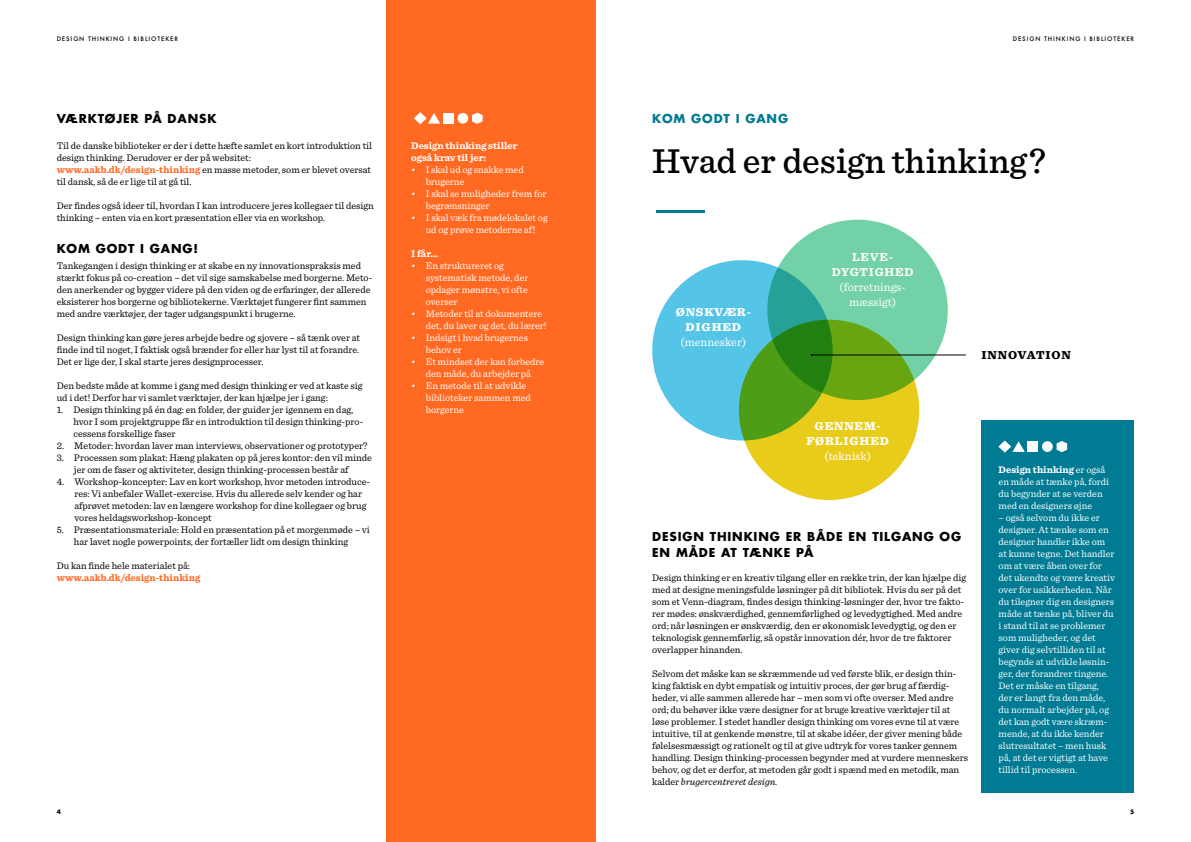
<style>
.page{position:relative;width:1191px;height:842px;background:#fff}
.page>*{position:absolute;margin:0;border:0;box-sizing:border-box;transform-origin:0 0}
.t1{font:500 36px "Sentinel";color:#000}
.t2{font:500 36px "Sentinel";color:#007b93;scale:2 1}
.t3{font:700 12px/16px "Futura Std";letter-spacing:.07em;color:#000}
.t4{font:12px/15px "Sentinel";color:#fff;text-align:center}
.t5{font:900 12px/15px "Sentinel";letter-spacing:.07em;color:#fff;text-align:center}
.t6{font:700 12px/15px "Sentinel";letter-spacing:.07em;color:#fff;text-align:center}
.t7{font:700 12px "Futura Std";letter-spacing:.07em;color:#007b93}
.t8{font:900 12px "Sentinel";letter-spacing:.07em;color:#000}
.t9{font:10px/12px "Sentinel";color:#000}
.t10{font:10px/12px "Sentinel";color:#fff}
.t11{font:700 10px/12px "Sentinel";color:#fff}
.t12{font:700 10px "Sentinel";color:#ff6922}
.t13{font:500 6px "Futura";letter-spacing:.15em;color:#000}
.t14{font:700 6px "Futura Std";color:#000}
.s1{font-weight:700;color:#ff6922}
.s2{font-style:italic}
.s3{font-weight:700}
</style>
<div class="page">
<div style="left:386px;top:0;width:209px;height:842px;background:#ff6922"></div>
<div style="left:457px;top:113px;width:11px;height:11px;background:#fff;border-radius:50%"></div>
<div style="left:443px;top:113px;width:10px;height:11px;background:#fff"></div>
<svg style="left:414px;top:112px;width:26px;height:12px"></svg>
<svg style="left:472px;top:113px;width:10px;height:11px"></svg>
<div style="left:652px;top:260px;width:180px;height:180px;background:#55c5e7;border-radius:50%"></div>
<svg style="left:767px;top:220px;width:180px;height:180px;background:#67c9a4"></svg>
<svg style="left:739px;top:320px;width:180px;height:180px;background:#9bb216"></svg>
<hr style="left:812px;top:355px;width:153px;height:1px;background:#000">
<div style="left:981px;top:420px;width:153px;height:372px;background:#007b93"></div>
<div style="left:1042px;top:441px;width:10px;height:11px;background:#fff;border-radius:50%"></div>
<div style="left:1027px;top:441px;width:11px;height:11px;background:#fff"></div>
<svg style="left:998px;top:440px;width:26px;height:13px"></svg>
<svg style="left:1056px;top:441px;width:11px;height:11px"></svg>
<p class="t13" style="left:57px;top:35px;width:123px">DESIGN THINKING I BIBLIOTEKER</p>
<p class="t13" style="left:1012px;top:35px;width:123px">DESIGN THINKING I BIBLIOTEKER</p>
<p class="t3" style="left:57px;top:110px;width:161px">VÆRKTØJER PÅ DANSK</p>
<p class="t9" style="left:57px;top:139px;width:317px">Til de danske biblioteker er der i dette hæfte samlet en kort introduktion til design thinking. Derudover er der på websitet: <span class="s1">www.aakb.dk/design-thinking</span> en masse metoder, som er blevet oversat til dansk, så de er lige til at gå til.</p>
<p class="t9" style="left:57px;top:199px;width:319px">Der findes også ideer til, hvordan I kan introducere jeres kollegaer til design thinking – enten via en kort præsentation eller via en workshop.</p>
<p class="t3" style="left:57px;top:241px;width:143px">KOM GODT I GANG!</p>
<p class="t9" style="left:57px;top:259px;width:317px">Tankegangen i design thinking er at skabe en ny innovationspraksis med stærkt fokus på co-creation – det vil sige samskabelse med borgerne. Meto&shy;den anerkender og bygger videre på den viden og de erfaringer, der allerede eksisterer hos borgerne og bibliotekerne. Værktøjet fungerer fint sammen med andre værktøjer, der tager udgangspunkt i brugerne.</p>
<p class="t9" style="left:57px;top:331px;width:305px;text-align:justify">Design thinking kan gøre jeres arbejde bedre og sjovere – så tænk over at finde ind til noget, I faktisk også brænder for eller har lyst til at forandre.<br>Det er lige der, I skal starte jeres designprocesser.</p>
<p class="t9" style="left:57px;top:379px;width:307px">Den bedste måde at komme i gang med design thinking er ved at kaste sig ud i det! Derfor har vi samlet værktøjer, der kan hjælpe jer i gang:</p>
<p class="t9" style="left:73px;top:403px;width:291px;text-indent:-17px">1. Design thinking på én dag: en folder, der guider jer igennem en dag, hvor I som projektgruppe får en introduktion til design thinking-pro&shy;cessens forskellige faser</p>
<p class="t9" style="left:57px;top:439px;width:312px">2. Metoder: hvordan laver man interviews, observationer og prototyper?</p>
<p class="t9" style="left:74px;top:451px;width:299px;text-indent:-17px">3. Processen som plakat: Hæng plakaten op på jeres kontor: den vil minde jer om de faser og aktiviteter, design thinking-processen består af</p>
<p class="t9" style="left:74px;top:475px;width:297px;text-indent:-18px">4. Workshop-koncepter: Lav en kort workshop, hvor metoden introduce&shy;res: Vi anbefaler Wallet-exercise. Hvis du allerede selv kender og har afprøvet metoden: lav en længere workshop for dine kollegaer og brug vores heldagsworkshop-koncept</p>
<p class="t9" style="left:57px;top:523px;width:315px;text-align:center">5. Præsentationsmateriale: Hold en præsentation på et morgenmøde – vi har lavet nogle powerpoints, der fortæller lidt om design thinking</p>
<p class="t9" style="left:57px;top:559px;width:135px">Du kan finde hele materialet på:</p>
<p class="t12" style="left:57px;top:570px;width:145px">www.aakb.dk/design-thinking</p>
<p class="t11" style="left:411px;top:139px;width:108px">Design thinking stiller også krav til jer:</p>
<p class="t10" style="left:426px;top:163px;width:99px;text-indent:-15px">• I skal ud og snakke med brugerne</p>
<p class="t10" style="left:426px;top:187px;width:122px;text-indent:-15px">• I skal se muligheder frem for begrænsninger</p>
<p class="t10" style="left:411px;top:211px;width:138px;text-align:center">• I skal væk fra mødelokalet og ud og prøve metoderne af!</p>
<p class="t11" style="left:411px;top:247px;width:28px">I får…</p>
<p class="t10" style="left:426px;top:259px;width:104px;text-indent:-15px">• En struktureret og systematisk metode, der opdager mønstre, vi ofte overser</p>
<p class="t10" style="left:426px;top:307px;width:122px;text-indent:-15px">• Metoder til at dokumentere det, du laver og det, du lærer!</p>
<p class="t10" style="left:426px;top:331px;width:104px;text-indent:-15px">• Indsigt i hvad brugernes behov er</p>
<p class="t10" style="left:411px;top:355px;width:135px;text-align:center">• Et mindset der kan forbedre den måde, du arbejder på</p>
<p class="t10" style="left:426px;top:379px;width:107px;text-indent:-15px">• En metode til at udvikle biblioteker sammen med borgerne</p>
<p class="t7" style="left:652px;top:111px;width:137px">KOM GODT I GANG</p>
<h1 class="t1" style="left:652px;top:134px;width:395px">Hvad er design thinking?</h1>
<h1 class="t2" style="left:652px;top:181px;width:30px">—</h1>
<p class="t5" style="left:675px;top:304px;width:77px">ØNSKVÆR-<br>DIGHED</p>
<p class="t4" style="left:680px;top:334px;width:67px">(mennesker)</p>
<p class="t6" style="left:832px;top:249px;width:83px">LEVE-<br>DYGTIGHED</p>
<p class="t4" style="left:839px;top:279px;width:68px">(forretnings&shy;mæssigt)</p>
<p class="t8" style="left:981px;top:345px;width:91px">INNOVATION</p>
<p class="t5" style="left:806px;top:418px;width:84px">GENNEM-<br>FØRLIGHED</p>
<p class="t4" style="left:824px;top:447px;width:48px">(teknisk)</p>
<p class="t3" style="left:652px;top:528px;width:310px">DESIGN THINKING ER BÅDE EN TILGANG OG<br>EN MÅDE AT TÆNKE PÅ</p>
<p class="t9" style="left:652px;top:571px;width:315px">Design thinking er en kreativ tilgang eller en række trin, der kan hjælpe dig med at designe meningsfulde løsninger på dit bibliotek. Hvis du ser på det som et Venn-diagram, findes design thinking-løsninger der, hvor tre fakto&shy;rer mødes: ønskværdighed, gennemførlighed og levedygtighed. Med andre ord; når løsningen er ønskværdig, den er økonomisk levedygtig, og den er teknologisk gennemførlig, så opstår innovation dér, hvor de tre faktorer overlapper hinanden.</p>
<p class="t9" style="left:652px;top:667px;width:317px">Selvom det måske kan se skræmmende ud ved første blik, er design thin&shy;king faktisk en dybt empatisk og intuitiv proces, der gør brug af færdig&shy;heder, vi alle sammen allerede har – men som vi ofte overser. Med andre ord; du behøver ikke være designer for at bruge kreative værktøjer til at løse problemer. I stedet handler design thinking om vores evne til at være intuitive, til at genkende mønstre, til at skabe idéer, der giver mening både følelsesmæssigt og rationelt og til at give udtryk for vores tanker gennem handling. Design thinking-processen begynder med at vurdere menneskers behov, og det er derfor, at metoden går godt i spænd med en metodik, man kalder <span class="s2">brugercentreret design.</span></p>
<p class="t10" style="left:998px;top:463px;width:112px"><span class="s3">Design thinking</span> er også en måde at tænke på, fordi du begynder at se verden med en designers øjne</p>
<p class="t10" style="left:998px;top:511px;width:118px">– også selvom du ikke er designer. At tænke som en designer handler ikke om at kunne tegne. Det handler om at være åben over for det ukendte og være kreativ over for usikkerheden. Når du tilegner dig en designers måde at tænke på, bliver du i stand til at se problemer som muligheder, og det giver dig selvtilliden til at begynde at udvikle løsnin&shy;ger, der forandrer tingene.<br>Det er måske en tilgang, der er langt fra den måde, du normalt arbejder på, og det kan godt være skræm&shy;mende, at du ikke kender slutresultatet – men husk på, at det er vigtigt at have tillid til processen.</p>
<p class="t14" style="left:57px;top:807px;width:6px">4</p>
<p class="t14" style="left:1130px;top:807px;width:6px">5</p>
</div>
